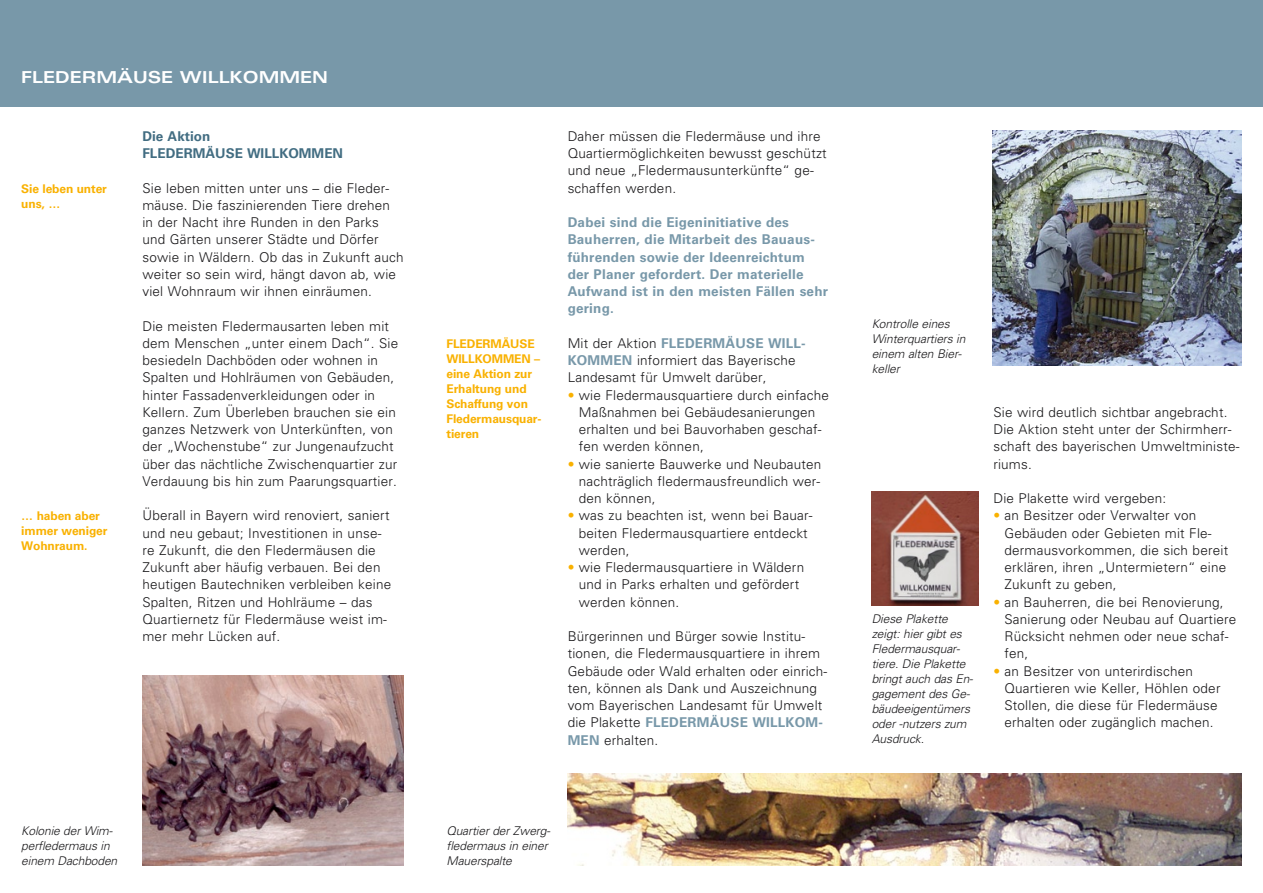
<style>
.page{position:relative;width:1263px;height:893px;background:#fff}
.page>*{position:absolute;margin:0;border:0;box-sizing:border-box;transform-origin:0 0}
.HL_Kopfzeile{font:700 expanded 16.5px "Univers LT Std";letter-spacing:-.005em;color:#fff}
.Fließtext{font:300 13.5px/17.2px "Univers LT Std";letter-spacing:.015em;color:#19181a}
.t1{font:700 13.5px/17.2px "Univers LT Std";letter-spacing:.015em;color:#7898a9}
.t2{font:700 13.5px/17.2px "Univers LT Std";color:#426d82}
.t3{font:italic 300 12px/15px "Univers LT Std";letter-spacing:-.01em;color:#19181a}
.t4{font:700 12px/15px "Univers LT Std";letter-spacing:-.01em;color:#f9b100}
.s1{font-weight:700;color:#7898a9}
.s2{color:#f9b100}
</style>
<div class="page">
<div style="left:0;top:0;width:1263px;height:106px;background:#7898a9"></div>
<img style="left:142px;top:676px;width:262px;height:189px">
<img style="left:568px;top:773px;width:674px;height:92px">
<img style="left:993px;top:131px;width:249px;height:234px">
<img style="left:872px;top:492px;width:106px;height:113px">
<h1 class="HL_Kopfzeile" style="left:21px;top:68px;width:308px">FLEDERMÄUSE WILLKOMMEN</h1>
<p class="t4" style="left:21px;top:181px;width:87px">Sie leben unter uns, …</p>
<p class="t4" style="left:21px;top:509px;width:88px">… haben aber immer weniger<br>Wohnraum.</p>
<h3 class="t2" style="left:142px;top:128px;width:202px">Die Aktion<br>FLEDERMÄUSE WILLKOMMEN</h3>
<p class="Fließtext" style="left:142px;top:179px;width:263px">Sie leben mitten unter uns – die Fleder&shy;mäuse. Die faszinierenden Tiere drehen in der Nacht ihre Runden in den Parks und Gärten unserer Städte und Dörfer sowie in Wäldern. Ob das in Zukunft auch weiter so sein wird, hängt davon ab, wie viel Wohnraum wir ihnen einräumen.</p>
<h3 class="Fließtext" style="left:142px;top:317px;width:257px">Die meisten Fledermausarten leben mit dem Menschen „unter einem Dach“. Sie besiedeln Dachböden oder wohnen in Spalten und Hohlräumen von Gebäuden, hinter Fassadenverkleidungen oder in Kellern. Zum Überleben brauchen sie ein ganzes Netzwerk von Unterkünften, von der „Wochenstube“ zur Jungenaufzucht über das nächtliche Zwischenquartier zur Verdauung bis hin zum Paarungsquartier.</h3>
<p class="Fließtext" style="left:142px;top:507px;width:250px">Überall in Bayern wird renoviert, saniert und neu gebaut; Investitionen in unse&shy;re Zukunft, die den Fledermäusen die Zukunft aber häufig verbauen. Bei den heutigen Bautechniken verbleiben keine Spalten, Ritzen und Hohlräume – das Quartiernetz für Fledermäuse weist im&shy;mer mehr Lücken auf.</p>
<p class="t4" style="left:446px;top:336px;width:97px">FLEDERMÄUSE<br>WILLKOMMEN – eine Aktion zur<br>Erhaltung und<br>Schaffung von<br>Fledermausquar&shy;tieren</p>
<h3 class="Fließtext" style="left:568px;top:127px;width:260px">Daher müssen die Fledermäuse und ihre Quartiermöglichkeiten bewusst geschützt und neue „Fledermausunterkünfte“ ge&shy;schaffen werden.</h3>
<p class="t1" style="left:568px;top:214px;width:262px">Dabei sind die Eigeninitiative des<br>Bauherren, die Mitarbeit des Bauaus&shy;führenden sowie der Ideenreichtum der Planer gefordert. Der materielle<br>Aufwand ist in den meisten Fällen sehr gering.</p>
<h3 class="Fließtext" style="left:568px;top:334px;width:240px">Mit der Aktion <span class="s1">FLEDERMÄUSE WILL-<br>KOMMEN</span> informiert das Bayerische<br>Landesamt für Umwelt darüber,</h3>
<h3 class="Fließtext" style="left:579px;top:386px;width:252px;text-indent:-11px"><span class="s2">•</span> wie Fledermausquartiere durch einfache Maßnahmen bei Gebäudesanierungen erhalten und bei Bauvorhaben geschaf&shy;fen werden können,</h3>
<h3 class="Fließtext" style="left:579px;top:455px;width:244px;text-align:justify;text-indent:-11px"><span class="s2">•</span> wie sanierte Bauwerke und Neubauten nachträglich fledermausfreundlich wer&shy;den können,</h3>
<h3 class="Fließtext" style="left:579px;top:507px;width:235px;text-indent:-11px"><span class="s2">•</span> was zu beachten ist, wenn bei Bauar&shy;beiten Fledermausquartiere entdeckt werden,</h3>
<h3 class="Fließtext" style="left:579px;top:559px;width:227px;text-indent:-11px"><span class="s2">•</span> wie Fledermausquartiere in Wäldern und in Parks erhalten und gefördert werden können.</h3>
<p class="Fließtext" style="left:568px;top:628px;width:261px">Bürgerinnen und Bürger sowie Institu&shy;tionen, die Fledermausquartiere in ihrem Gebäude oder Wald erhalten oder einrich&shy;ten, können als Dank und Auszeichnung vom Bayerischen Landesamt für Umwelt die Plakette <span class="s1">FLEDERMÄUSE WILLKOM-MEN</span> erhalten.</p>
<p class="t3" style="left:21px;top:824px;width:98px">Kolonie der Wim&shy;perfledermaus in einem Dachboden</p>
<p class="t3" style="left:446px;top:824px;width:105px">Quartier der Zwerg&shy;fledermaus in einer<br>Mauerspalte</p>
<p class="t3" style="left:872px;top:316px;width:95px">Kontrolle eines<br>Winterquartiers in einem alten Bier&shy;keller</p>
<p class="t3" style="left:872px;top:611px;width:103px">Diese Plakette zeigt: hier gibt es<br>Fledermausquar&shy;tiere. Die Plakette bringt auch das En&shy;gagement des Ge&shy;bäudeeigentümers oder -nutzers zum<br>Ausdruck.</p>
<p class="Fließtext" style="left:993px;top:403px;width:248px">Sie wird deutlich sichtbar angebracht.<br>Die Aktion steht unter der Schirmherr&shy;schaft des bayerischen Umweltministe&shy;riums.</p>
<p class="Fließtext" style="left:993px;top:490px;width:174px">Die Plakette wird vergeben:</p>
<p class="Fließtext" style="left:1004px;top:507px;width:225px;text-indent:-11px"><span class="s2">•</span> an Besitzer oder Verwalter von<br>Gebäuden oder Gebieten mit Fle&shy;dermausvorkommen, die sich bereit erklären, ihren „Untermietern“ eine<br>Zukunft zu geben,</p>
<p class="Fließtext" style="left:1004px;top:593px;width:233px;text-indent:-11px"><span class="s2">•</span> an Bauherren, die bei Renovierung,<br>Sanierung oder Neubau auf Quartiere<br>Rücksicht nehmen oder neue schaf&shy;fen,</p>
<p class="Fließtext" style="left:1004px;top:662px;width:218px;text-indent:-11px"><span class="s2">•</span> an Besitzer von unterirdischen Quartieren wie Keller, Höhlen oder Stollen, die diese für Fledermäuse erhalten oder zugänglich machen.</p>
</div>
